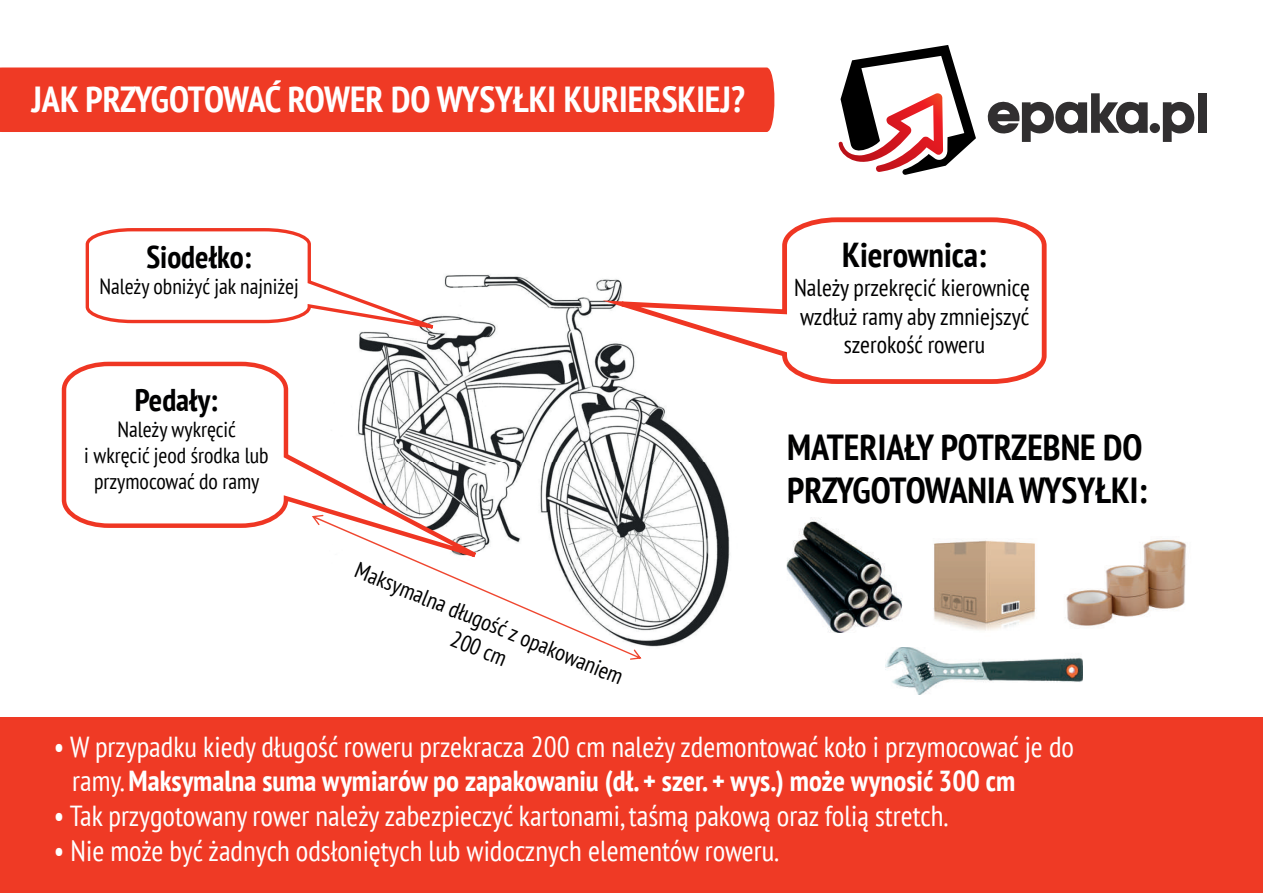
<style>
.page{position:relative;width:1263px;height:893px;background:#fff}
.page>*{position:absolute;margin:0;border:0;box-sizing:border-box;transform-origin:0 0}
.t1{font:700 condensed 36.15px/43.5px "PT Sans";color:#000001}
.t2{font:700 condensed 36.15px "PT Sans";color:#fff}
.t3{font:700 condensed 34.65px "PT Sans";color:#000001}
.t4{font:700 condensed 31.35px "PT Sans";color:#000001}
.t5{font:condensed 28.95px/34.7px "PT Sans";color:#fff}
.t6{font:condensed 24px/28.8px "PT Sans";color:#000001;text-align:center}
.t7{font:condensed 22.65px/27.3px "PT Sans";color:#000001;text-align:center}
.t8{font:condensed 21.75px/26.1px "PT Sans";color:#000001;text-align:center}
.s1{font-weight:700}
</style>
<div class="page">
<div style="left:0;top:717px;width:1263px;height:176px;background:#ef3a25"></div>
<svg style="left:1163px;top:101px;width:32px;height:41px"></svg>
<div style="left:1198px;top:93px;width:8px;height:40px;background:#312f30"></div>
<div style="left:1150px;top:123px;width:10px;height:10px;background:#312f30;border-radius:50%"></div>
<svg style="left:987px;top:93px;width:161px;height:49px"></svg>
<svg style="left:839px;top:45px;width:137px;height:130px"></svg>
<div style="left:0;top:68px;width:775px;height:64px;background:#ef3a25"></div>
<img style="left:359px;top:274px;width:371px;height:385px">
<svg style="left:61px;top:359px;width:457px;height:169px"></svg>
<svg style="left:583px;top:217px;width:464px;height:169px"></svg>
<svg style="left:85px;top:228px;width:384px;height:109px"></svg>
<svg style="left:312px;top:515px;width:329px;height:145px"></svg>
<img style="left:786px;top:517px;width:117px;height:116px">
<img style="left:933px;top:540px;width:103px;height:91px">
<img style="left:1066px;top:540px;width:121px;height:86px">
<img style="left:885px;top:648px;width:198px;height:46px">
<p class="t2" style="left:32px;top:76px;width:715px">JAK PRZYGOTOWAĆ ROWER DO WYSYŁKI KURIERSKIEJ?</p>
<p class="t4" style="left:146px;top:236px;width:107px">Siodełko:</p>
<p class="t8" style="left:99px;top:273px;width:201px">Należy obniżyć jak najniżej</p>
<p class="t4" style="left:135px;top:379px;width:85px">Pedały:</p>
<p class="t8" style="left:84px;top:416px;width:186px">Należy wykręcić<br>i wkręcić jeod środka lub przymocować do ramy</p>
<p class="t7" style="left:361px;top:556px;width:289px;rotate:22deg">Maksymalna długość z opakowaniem<br>200 cm</p>
<p class="t3" style="left:842px;top:232px;width:146px">Kierownica:</p>
<p class="t6" style="left:794px;top:273px;width:237px">Należy przekręcić kierownicę wzdłuż ramy aby zmniejszyć szerokość roweru</p>
<p class="t1" style="left:787px;top:424px;width:362px">MATERIAŁY POTRZEBNE DO<br>PRZYGOTOWANIA WYSYŁKI:</p>
<p class="t5" style="left:72px;top:728px;width:1003px;text-indent:-18px">• W przypadku kiedy długość roweru przekracza 200 cm należy zdemontować koło i przymocować je do ramy. <span class="s1">Maksymalna suma wymiarów po zapakowaniu (dł. + szer. + wys.) może wynosić 300 cm</span></p>
<p class="t5" style="left:54px;top:798px;width:896px">• Tak przygotowany rower należy zabezpieczyć kartonami, taśmą pakową oraz folią stretch.</p>
<p class="t5" style="left:54px;top:833px;width:726px">• Nie może być żadnych odsłoniętych lub widocznych elementów roweru.</p>
</div>
